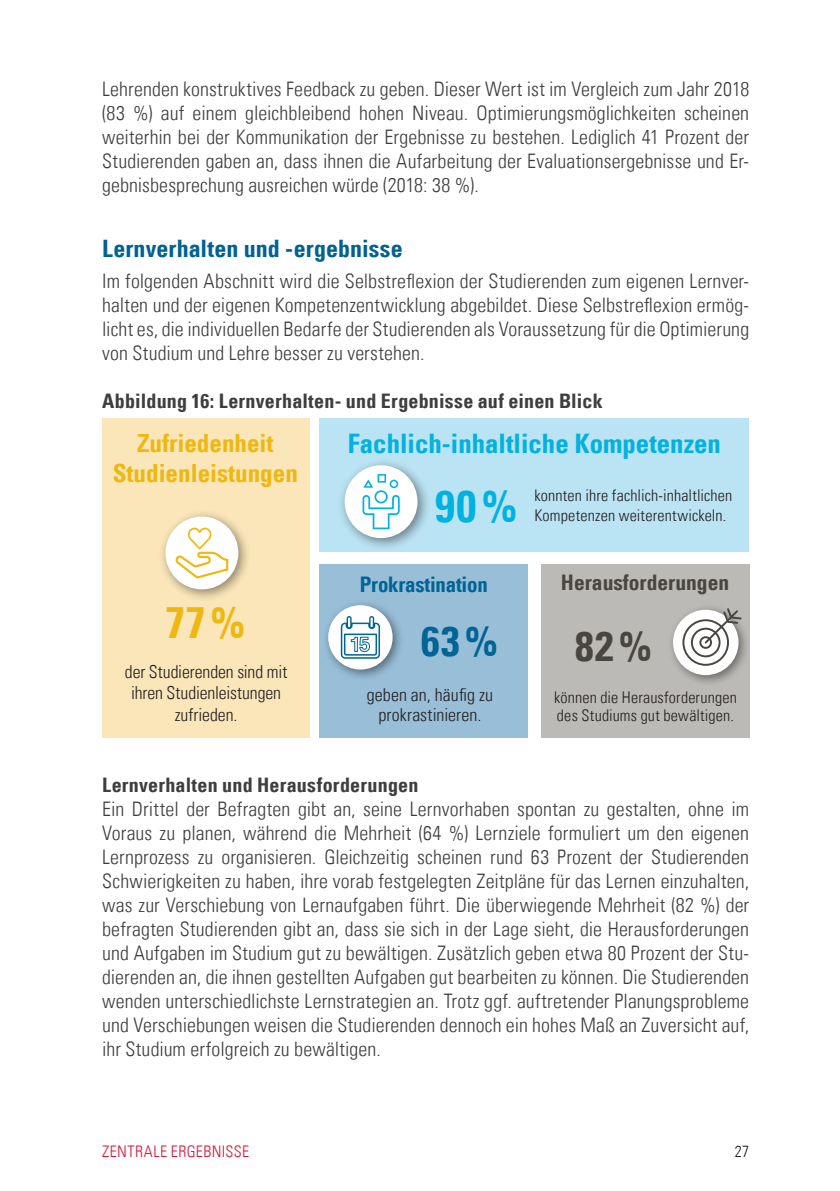
<style>
.page{position:relative;width:840px;height:1191px;background:#fff}
.page>*{position:absolute;margin:0;border:0;box-sizing:border-box;transform-origin:0 0}
.t1{font:44.8px "Univers Com 67 Bold Cond";color:#00b2de}
.t2{font:43.8px "Univers Com 67 Bold Cond";color:#efb810}
.t3{font:41.8px "Univers Com 67 Bold Cond";color:#494641}
.t4{font:41.8px "Univers Com 67 Bold Cond";color:#006494}
.t5{font:26.8px "Univers Com 67 Bold Cond";color:#00b2de}
.t6{font:25px/30.4px "Univers Com 67 Bold Cond";color:#efb810;text-align:center}
.t7{font:24px "Univers Com 67 Bold Cond";color:#006293}
.t8{font:21.4px "Univers Com 67 Bold Cond";color:#494641}
.t9{font:21.4px "Univers Com 67 Bold Cond";letter-spacing:-.01em;color:#006494}
.Copy{font:20px/24px "Univers Com 47 Light Cond";letter-spacing:.005em;color:#3e3e3f;text-align:justify}
.Copy_bold{font:20px "Univers Com 67 Bold Cond";letter-spacing:.01em;color:#3e3e3f}
.t10{font:17.8px/21.4px "Univers Com 47 Light Cond";color:#231f20;text-align:center}
.t11{font:16px/19.6px "Univers Com 47 Light Cond";letter-spacing:.01em;color:#231f20}
.t12{font:16px "Univers Com 47 Light Cond";letter-spacing:.025em;color:#d71a37}
</style>
<div class="page">
<div style="left:320px;top:418px;width:428px;height:134px;background:#bae3f3"></div>
<div style="left:540px;top:564px;width:208px;height:173px;background:#bcbab7"></div>
<div style="left:320px;top:564px;width:207px;height:173px;background:#98bed8"></div>
<div style="left:102px;top:418px;width:207px;height:319px;background:#fae6b8"></div>
<div style="left:158px;top:510px;width:93px;height:92px;background:#231f20;opacity:.5"></div>
<div style="left:165px;top:516px;width:73px;height:73px;background:#fff;border-radius:50%"></div>
<svg style="left:175px;top:527px;width:53px;height:51px"></svg>
<div style="left:322px;top:599px;width:82px;height:82px;background:#231f20;opacity:.5"></div>
<div style="left:328px;top:605px;width:64px;height:64px;background:#fff;border-radius:50%"></div>
<svg style="left:340px;top:616px;width:40px;height:42px"></svg>
<div style="left:666px;top:604px;width:82px;height:83px;background:#231f20;opacity:.5"></div>
<div style="left:672px;top:610px;width:66px;height:65px;background:#fff;border-radius:50%"></div>
<svg style="left:682px;top:608px;width:59px;height:58px"></svg>
<div style="left:337px;top:458px;width:93px;height:93px;background:#231f20;opacity:.5"></div>
<div style="left:344px;top:465px;width:73px;height:73px;background:#fff;border-radius:50%"></div>
<svg style="left:362px;top:474px;width:37px;height:55px"></svg>
<p class="Copy" style="left:102px;top:77px;width:648px">Lehrenden konstruktives Feedback zu geben. Dieser Wert ist im Vergleich zum Jahr 2018 (83 %) auf einem gleichbleibend hohen Niveau. Optimierungsmöglichkeiten scheinen weiterhin bei der Kommunikation der Ergebnisse zu bestehen. Lediglich 41 Prozent der Studierenden gaben an, dass ihnen die Aufarbeitung der Evaluationsergebnisse und Er&shy;gebnisbesprechung ausreichen würde (2018: 38 %).</p>
<p class="t7" style="left:102px;top:234px;width:302px">Lernverhalten und -ergebnisse</p>
<p class="Copy" style="left:102px;top:269px;width:648px">Im folgenden Abschnitt wird die Selbstreflexion der Studierenden zum eigenen Lernver&shy;halten und der eigenen Kompetenzentwicklung abgebildet. Diese Selbstreflexion ermög&shy;licht es, die individuellen Bedarfe der Studierenden als Voraussetzung für die Optimierung von Studium und Lehre besser zu verstehen.</p>
<p class="Copy_bold" style="left:102px;top:389px;width:501px">Abbildung 16: Lernverhalten- und Ergebnisse auf einen Blick</p>
<p class="t5" style="left:348px;top:427px;width:374px">Fachlich-inhaltliche Kompetenzen</p>
<p class="t1" style="left:435px;top:478px;width:83px">90 %</p>
<p class="t6" style="left:113px;top:428px;width:187px">Zufriedenheit<br>Studienleistungen</p>
<p class="t11" style="left:534px;top:485px;width:199px">konnten ihre fachlich-inhaltlichen<br>Kompetenzen weiterentwickeln.</p>
<p class="t2" style="left:165px;top:595px;width:81px">77 %</p>
<p class="t10" style="left:125px;top:661px;width:164px">der Studierenden sind mit ihren Studienleistungen zufrieden.</p>
<p class="t9" style="left:360px;top:571px;width:129px">Prokrastination</p>
<p class="t8" style="left:560px;top:569px;width:170px">Herausforderungen</p>
<p class="t4" style="left:421px;top:615px;width:78px">63 %</p>
<p class="t3" style="left:575px;top:620px;width:78px">82 %</p>
<p class="t10" style="left:366px;top:685px;width:128px;line-height:19.6px">geben an, häufig zu prokrastinieren.</p>
<p class="t11" style="left:553px;top:689px;width:184px;line-height:17.8px">können die Herausforderungen des Studiums gut bewältigen.</p>
<p class="Copy_bold" style="left:102px;top:773px;width:317px">Lernverhalten und Herausforderungen</p>
<p class="Copy" style="left:102px;top:797px;width:648px">Ein Drittel der Befragten gibt an, seine Lernvorhaben spontan zu gestalten, ohne im Voraus zu planen, während die Mehrheit (64 %) Lernziele formuliert um den eigenen Lernprozess zu organisieren. Gleichzeitig scheinen rund 63 Prozent der Studierenden Schwierigkeiten zu haben, ihre vorab festgelegten Zeitpläne für das Lernen einzuhalten, was zur Verschiebung von Lernaufgaben führt. Die überwiegende Mehrheit (82 %) der befragten Studierenden gibt an, dass sie sich in der Lage sieht, die Herausforderungen und Aufgaben im Studium gut zu bewältigen. Zusätzlich geben etwa 80 Prozent der Stu&shy;dierenden an, die ihnen gestellten Aufgaben gut bearbeiten zu können. Die Studierenden wenden unterschiedlichste Lernstrategien an. Trotz ggf. auftretender Planungsprobleme und Verschiebungen weisen die Studierenden dennoch ein hohes Maß an Zuversicht auf, ihr Studium erfolgreich zu bewältigen.</p>
<p class="t12" style="left:102px;top:1142px;width:148px">ZENTRALE ERGEBNISSE</p>
<p class="t11" style="left:734px;top:1141px;width:16px">27</p>
</div>
